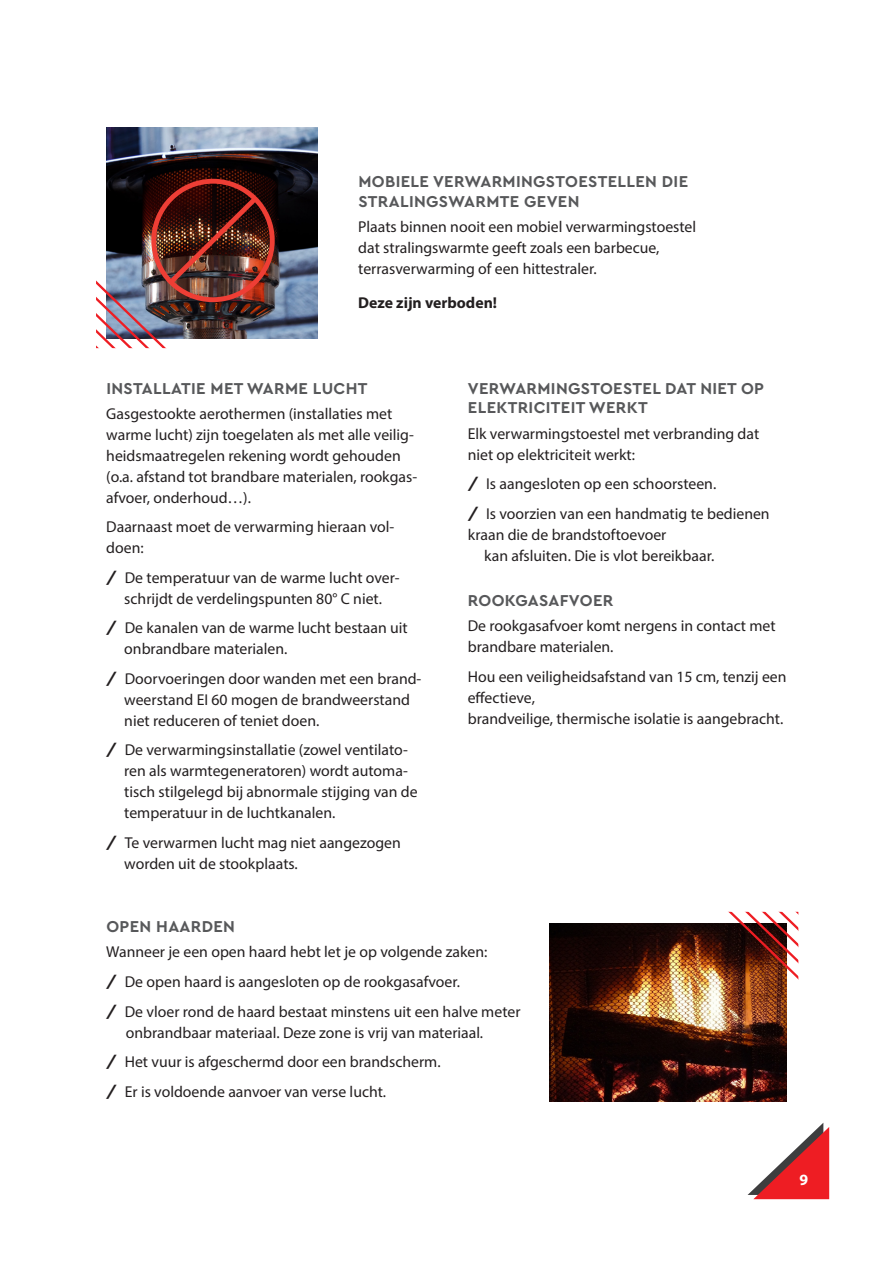
<style>
.page{position:relative;width:893px;height:1263px;background:#fff}
.page>*{position:absolute;margin:0;border:0;box-sizing:border-box;transform-origin:0 0}
.Kop_2{font:700 16.5px/19.8px "Cera PRO";letter-spacing:.02em;color:#57585a}
.t1{font:15.75px/21px "Myriad Pro";color:#231f20}
.Basis_bold{font:700 15.75px "Myriad Pro";color:#231f20}
.t2{font:700 15.75px "Myriad Pro";color:#fff}
.s1{font-family:"Cera PRO";font-weight:700}
</style>
<div class="page">
<svg style="left:747px;top:1123px;width:82px;height:76px"></svg>
<img style="left:106px;top:128px;width:211px;height:211px">
<img style="left:96px;top:179px;width:179px;height:169px">
<img style="left:549px;top:924px;width:238px;height:178px">
<svg style="left:724px;top:912px;width:74px;height:74px"></svg>
<p class="Kop_2" style="left:358px;top:171px;width:331px">MOBIELE VERWARMINGSTOESTELLEN DIE<br>STRALINGSWARMTE GEVEN</p>
<p class="t1" style="left:358px;top:216px;width:339px">Plaats binnen nooit een mobiel verwarmingstoestel dat stralingswarmte geeft zoals een barbecue, terrasverwarming of een hittestraler.</p>
<p class="Basis_bold" style="left:358px;top:293px;width:140px">Deze zijn verboden!</p>
<p class="Kop_2" style="left:106px;top:377px;width:263px">INSTALLATIE MET WARME LUCHT</p>
<p class="t1" style="left:106px;top:403px;width:312px">Gasgestookte aerothermen (installaties met warme lucht) zijn toegelaten als met alle veilig&shy;heidsmaatregelen rekening wordt gehouden (o.a. afstand tot brandbare materialen, rookgas&shy;afvoer, onderhoud…).</p>
<p class="t1" style="left:106px;top:516px;width:290px">Daarnaast moet de verwarming hieraan vol&shy;doen:</p>
<p class="t1" style="left:106px;top:567px;width:295px;text-align:center"><span class="s1">/</span> De temperatuur van de warme lucht over&shy;schrijdt de verdelingspunten 80° C niet.</p>
<p class="t1" style="left:124px;top:617px;width:285px;text-indent:-18px"><span class="s1">/</span> De kanalen van de warme lucht bestaan uit onbrandbare materialen.</p>
<p class="t1" style="left:124px;top:668px;width:299px;text-indent:-18px"><span class="s1">/</span> Doorvoeringen door wanden met een brand&shy;weerstand EI 60 mogen de brandweerstand niet reduceren of teniet doen.</p>
<p class="t1" style="left:124px;top:739px;width:295px;text-indent:-18px"><span class="s1">/</span> De verwarmingsinstallatie (zowel ventilato&shy;ren als warmtegeneratoren) wordt automa&shy;tisch stilgelegd bij abnormale stijging van de temperatuur in de luchtkanalen.</p>
<p class="t1" style="left:124px;top:832px;width:278px;text-indent:-18px"><span class="s1">/</span> Te verwarmen lucht mag niet aangezogen worden uit de stookplaats.</p>
<p class="Kop_2" style="left:468px;top:377px;width:298px">VERWARMINGSTOESTEL DAT NIET OP<br>ELEKTRICITEIT WERKT</p>
<p class="t1" style="left:468px;top:423px;width:293px">Elk verwarmingstoestel met verbranding dat niet op elektriciteit werkt:</p>
<p class="t1" style="left:468px;top:473px;width:250px"><span class="s1">/</span> Is aangesloten op een schoorsteen.</p>
<p class="t1" style="left:468px;top:503px;width:303px"><span class="s1">/</span> Is voorzien van een handmatig te bedienen</p>
<p class="t1" style="left:468px;top:524px;width:200px">kraan die de brandstoftoevoer</p>
<p class="t1" style="left:484px;top:545px;width:232px">kan afsluiten. Die is vlot bereikbaar.</p>
<p class="Kop_2" style="left:468px;top:590px;width:147px">ROOKGASAFVOER</p>
<p class="t1" style="left:468px;top:615px;width:309px">De rookgasafvoer komt nergens in contact met brandbare materialen.</p>
<p class="t1" style="left:468px;top:666px;width:320px">Hou een veiligheidsafstand van 15 cm, tenzij een effectieve,<br>brandveilige, thermische isolatie is aangebracht.</p>
<p class="Kop_2" style="left:106px;top:916px;width:130px">OPEN HAARDEN</p>
<p class="t1" style="left:106px;top:941px;width:383px">Wanneer je een open haard hebt let je op volgende zaken:</p>
<p class="t1" style="left:106px;top:971px;width:355px"><span class="s1">/</span> De open haard is aangesloten op de rookgasafvoer.</p>
<p class="t1" style="left:126px;top:1000px;width:396px;text-indent:-19px"><span class="s1">/</span> De vloer rond de haard bestaat minstens uit een halve meter onbrandbaar materiaal. Deze zone is vrij van materiaal.</p>
<p class="t1" style="left:106px;top:1051px;width:336px"><span class="s1">/</span> Het vuur is afgeschermd door een brandscherm.</p>
<p class="t1" style="left:106px;top:1080px;width:281px"><span class="s1">/</span> Er is voldoende aanvoer van verse lucht.</p>
<p class="t2" style="left:799px;top:1169px;width:10px">9</p>
</div>
